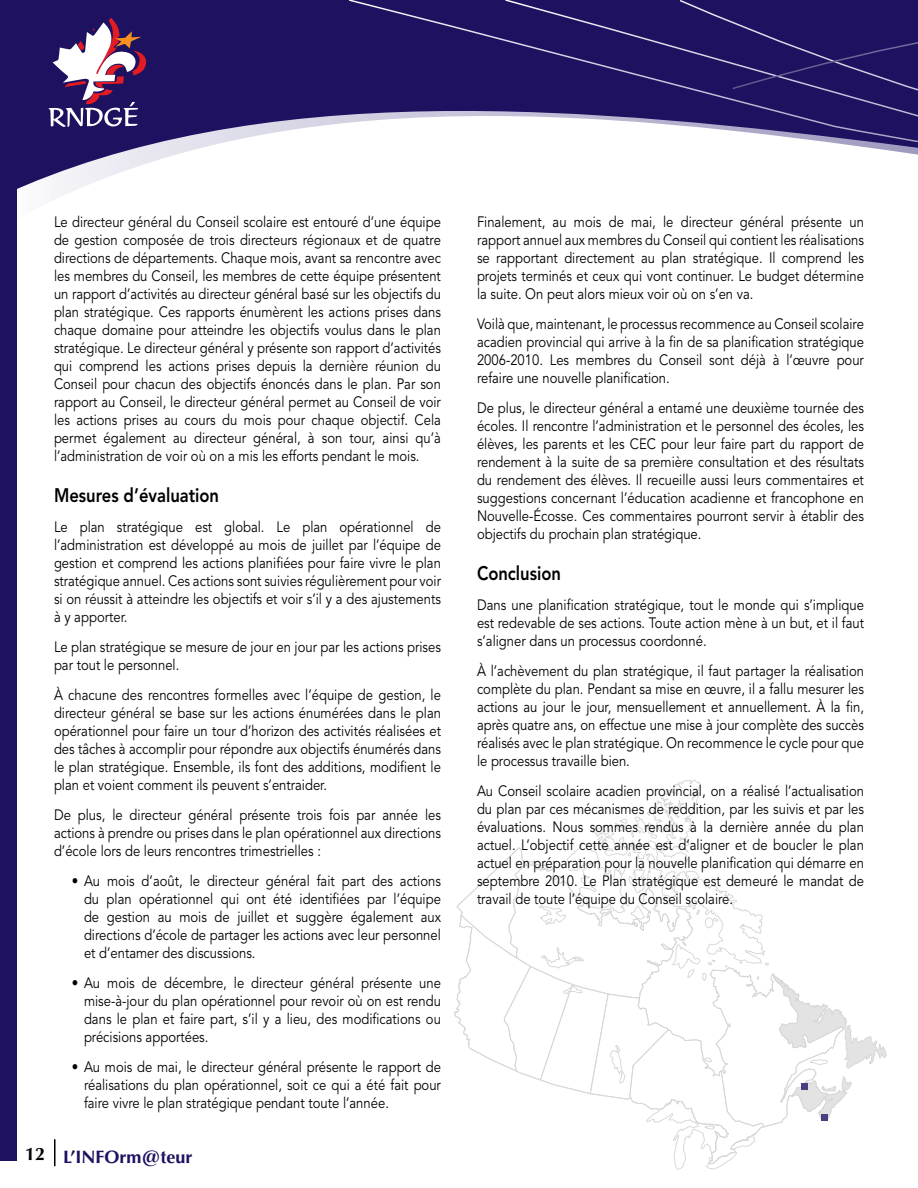
<style>
.page{position:relative;width:918px;height:1188px;background:#fff}
.page>*{position:absolute;margin:0;border:0;box-sizing:border-box;transform-origin:0 0}
.t1{font:800 19.5px "Avenir LT Std";color:#000;scale:.85 1}
.t2{font:700 18px "Optima LT Std";color:#1d1160}
.t3{font:15px/18px "Avenir LT Std";color:#000;text-align:justify;scale:.87 1}
.s1{font-size:25.5px}
</style>
<div class="page">
<svg style="left:16px;top:0;width:331px;height:308px"></svg>
<hr style="left:54px;top:1139px;width:2px;height:27px;background:#000">
<div style="left:0;top:0;width:16px;height:1161px;background:#1d1160"></div>
<svg style="left:48px;top:16px;width:98px;height:111px"></svg>
<svg style="left:347px;top:0;width:384px;height:131px;background:#3a2f74"></svg>
<svg style="left:731px;top:0;width:187px;height:155px;background:#3a3075"></svg>
<svg style="left:454px;top:779px;width:433px;height:391px"></svg>
<div style="left:822px;top:1114px;width:6px;height:7px;background:#4a407f"></div>
<div style="left:801px;top:1083px;width:6px;height:7px;background:#4a407f"></div>
<p class="t3" style="left:54px;top:214px;width:446px">Le directeur général du Conseil scolaire est entouré d’une équipe de gestion composée de trois directeurs régionaux et de quatre directions de départements. Chaque mois, avant sa rencontre avec les membres du Conseil, les membres de cette équipe présentent un rapport d’activités au directeur général basé sur les objectifs du plan stratégique. Ces rapports énumèrent les actions prises dans chaque domaine pour atteindre les objectifs voulus dans le plan stratégique. Le directeur général y présente son rapport d’activités qui comprend les actions prises depuis la dernière réunion du Conseil pour chacun des objectifs énoncés dans le plan. Par son rapport au Conseil, le directeur général permet au Conseil de voir les actions prises au cours du mois pour chaque objectif. Cela permet également au directeur général, à son tour, ainsi qu’à l’administration de voir où on a mis les efforts pendant le mois.</p>
<h1 class="t1" style="left:54px;top:484px;width:196px">Mesures d’évaluation</h1>
<p class="t3" style="left:54px;top:518px;width:446px">Le plan stratégique est global. Le plan opérationnel de l’administration est développé au mois de juillet par l’équipe de gestion et comprend les actions planifiées pour faire vivre le plan stratégique annuel. Ces actions sont suivies régulièrement pour voir si on réussit à atteindre les objectifs et voir s’il y a des ajustements à y apporter.</p>
<p class="t3" style="left:54px;top:638px;width:446px">Le plan stratégique se mesure de jour en jour par les actions prises par tout le personnel.</p>
<p class="t3" style="left:54px;top:686px;width:446px">À chacune des rencontres formelles avec l’équipe de gestion, le directeur général se base sur les actions énumérées dans le plan opérationnel pour faire un tour d’horizon des activités réalisées et des tâches à accomplir pour répondre aux objectifs énumérés dans le plan stratégique. Ensemble, ils font des additions, modifient le plan et voient comment ils peuvent s’entraider.</p>
<p class="t3" style="left:54px;top:806px;width:446px">De plus, le directeur général présente trois fois par année les actions à prendre ou prises dans le plan opérationnel aux directions d’école lors de leurs rencontres trimestrielles :</p>
<p class="t3" style="left:84px;top:872px;width:412px;text-indent:-12px">• Au mois d’août, le directeur général fait part des actions du plan opérationnel qui ont été identifiées par l’équipe de gestion au mois de juillet et suggère également aux directions d’école de partager les actions avec leur personnel et d’entamer des discussions.</p>
<p class="t3" style="left:84px;top:974px;width:412px;text-indent:-12px">• Au mois de décembre, le directeur général présente une mise-à-jour du plan opérationnel pour revoir où on est rendu dans le plan et faire part, s’il y a lieu, des modifications ou précisions apportées.</p>
<p class="t3" style="left:84px;top:1058px;width:412px;text-indent:-12px">• Au mois de mai, le directeur général présente le rapport de réalisations du plan opérationnel, soit ce qui a été fait pour faire vivre le plan stratégique pendant toute l’année.</p>
<p class="t2" style="left:25px;top:1146px;width:169px"><sup>12</sup> L’inform<span class="s1">@</span>teur</p>
<p class="t3" style="left:477px;top:214px;width:446px">Finalement, au mois de mai, le directeur général présente un rapport annuel aux membres du Conseil qui contient les réalisations se rapportant directement au plan stratégique. Il comprend les projets terminés et ceux qui vont continuer. Le budget détermine la suite. On peut alors mieux voir où on s’en va.</p>
<p class="t3" style="left:477px;top:316px;width:446px">Voilà que, maintenant, le processus recommence au Conseil scolaire acadien provincial qui arrive à la fin de sa planification stratégique 2006-2010. Les membres du Conseil sont déjà à l’œuvre pour refaire une nouvelle planification.</p>
<p class="t3" style="left:477px;top:400px;width:446px">De plus, le directeur général a entamé une deuxième tournée des écoles. Il rencontre l’administration et le personnel des écoles, les élèves, les parents et les CEC pour leur faire part du rapport de rendement à la suite de sa première consultation et des résultats du rendement des élèves. Il recueille aussi leurs commentaires et suggestions concernant l’éducation acadienne et francophone en Nouvelle-Écosse. Ces commentaires pourront servir à établir des objectifs du prochain plan stratégique.</p>
<h1 class="t1" style="left:477px;top:562px;width:100px">Conclusion</h1>
<p class="t3" style="left:477px;top:596px;width:446px">Dans une planification stratégique, tout le monde qui s’implique est redevable de ses actions. Toute action mène à un but, et il faut s’aligner dans un processus coordonné.</p>
<p class="t3" style="left:477px;top:662px;width:446px">À l’achèvement du plan stratégique, il faut partager la réalisation complète du plan. Pendant sa mise en œuvre, il a fallu mesurer les actions au jour le jour, mensuellement et annuellement. À la fin, après quatre ans, on effectue une mise à jour complète des succès réalisés avec le plan stratégique. On recommence le cycle pour que le processus travaille bien.</p>
<p class="t3" style="left:477px;top:782px;width:446px">Au Conseil scolaire acadien provincial, on a réalisé l’actualisation du plan par ces mécanismes de reddition, par les suivis et par les évaluations. Nous sommes rendus à la dernière année du plan actuel. L’objectif cette année est d’aligner et de boucler le plan actuel en préparation pour la nouvelle planification qui démarre en septembre 2010. Le Plan stratégique est demeuré le mandat de travail de toute l’équipe du Conseil scolaire.</p>
</div>
